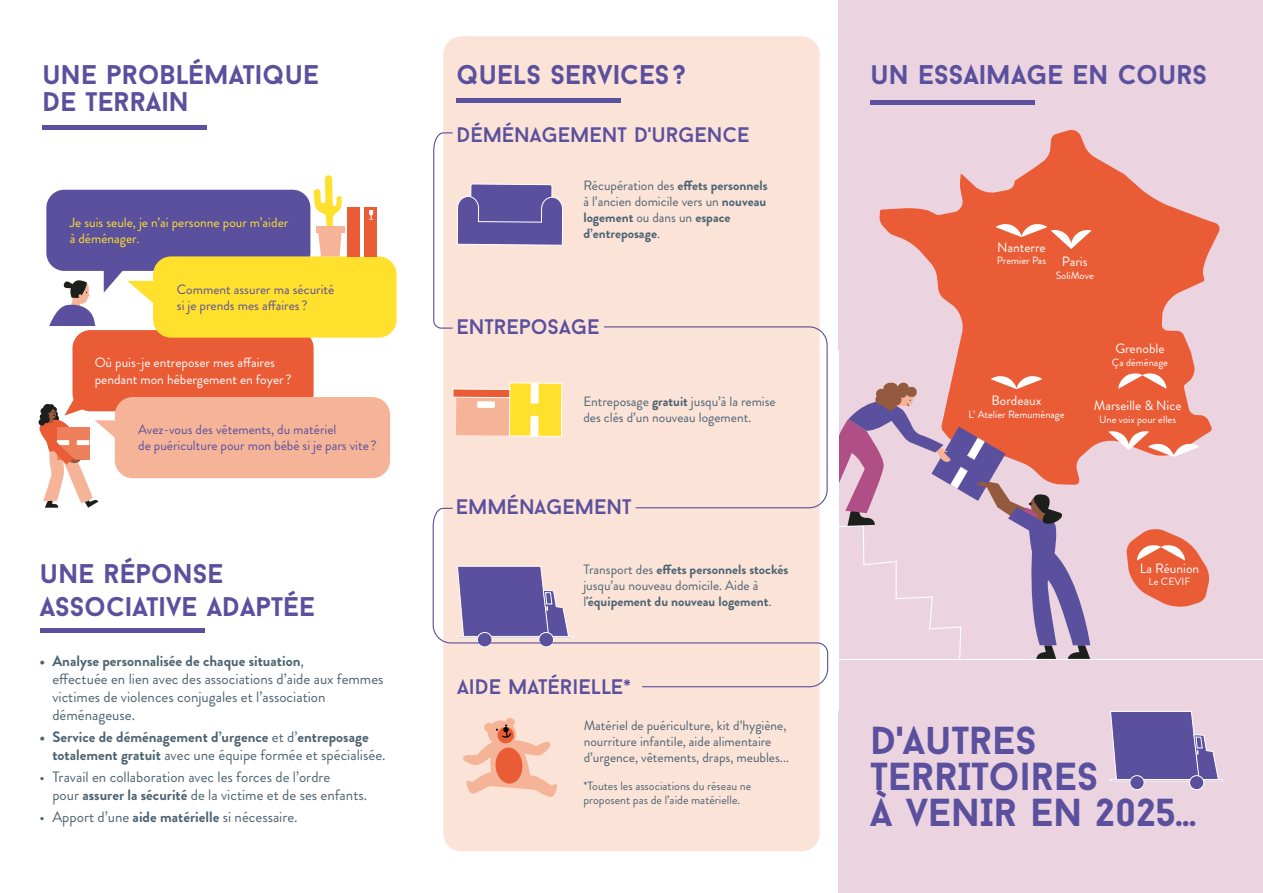
<style>
.page{position:relative;width:1263px;height:893px;background:#fff}
.page>*{position:absolute;margin:0;border:0;box-sizing:border-box;transform-origin:0 0}
.t1{font:700 39px/36px "Baron Neue";color:#5a509d}
.t2{font:700 27px/27px "Baron Neue";color:#5a509d}
.t3{font:21px "Baron Neue";color:#5a509d}
.t4{font:15px/18px "Brandon Grotesque";color:#4d6372}
.t5{font:700 15px/18px "Brandon Grotesque";color:#4d6372}
.t6{font:700 13.5px/16.2px "Brandon Grotesque";color:#4d6372}
.t7{font:13.5px/16.2px "Brandon Grotesque";color:#4d6372}
.t8{font:13.5px/16.2px "Brandon Grotesque";color:#5a509d}
.t9{font:13.5px/16.2px "Brandon Grotesque";color:#fff}
.t10{font:13.5px/16.2px "Brandon Grotesque";color:#ffe02c}
.t11{font:12px/14.4px "Brandon Grotesque";color:#4d6372}
.t12{font:10.5px "Brandon Grotesque";color:#fff}
.s1{font-weight:700}
.s2{font-weight:400}
</style>
<div class="page">
<div style="left:838px;top:0;width:425px;height:893px;background:#ebd3e0"></div>
<svg style="left:879px;top:129px;width:341px;height:320px;fill:#ea5c36"></svg>
<svg style="left:1118px;top:372px;width:49px;height:17px"></svg>
<svg style="left:996px;top:222px;width:95px;height:27px;background:#ee8063"></svg>
<svg style="left:1108px;top:430px;width:91px;height:27px"></svg>
<svg style="left:1126px;top:529px;width:83px;height:78px"></svg>
<div style="left:1110px;top:779px;width:112px;height:2px;border:1px solid #fff"></div>
<div style="left:1189px;top:776px;width:15px;height:14px;background:#5a509d;border-radius:50%"></div>
<div style="left:1189px;top:775px;width:15px;height:15px;border:1px solid #fff;border-radius:50%"></div>
<div style="left:1130px;top:776px;width:14px;height:14px;background:#5a509d;border-radius:50%"></div>
<div style="left:1130px;top:775px;width:14px;height:15px;border:1px solid #fff;border-radius:50%"></div>
<svg style="left:1110px;top:711px;width:109px;height:70px"></svg>
<hr style="left:870px;top:100px;width:165px;height:4px;background:#5a509d">
<hr style="left:838px;top:659px;width:425px;height:1px;background:#fff">
<div style="left:443px;top:36px;width:377px;height:815px;background:#fbe3d8;border-radius:18px"></div>
<svg style="left:463px;top:718px;width:94px;height:79px"></svg>
<svg style="left:452px;top:389px;width:57px;height:47px;background:#f4ac91"></svg>
<div style="left:477px;top:401px;width:18px;height:7px;background:#fff"></div>
<div style="left:509px;top:383px;width:53px;height:53px;background:#ffe02c"></div>
<div style="left:509px;top:383px;width:53px;height:54px;border:1px solid #fff"></div>
<svg style="left:531px;top:383px;width:8px;height:21px"></svg>
<svg style="left:530px;top:415px;width:8px;height:21px"></svg>
<hr style="left:42px;top:126px;width:165px;height:4px;background:#5a509d">
<hr style="left:40px;top:629px;width:165px;height:4px;background:#5a509d">
<hr style="left:456px;top:99px;width:165px;height:4px;background:#5a509d">
<div style="left:72px;top:330px;width:242px;height:81px;background:#ea5c36;border-radius:18px"></div>
<div style="left:115px;top:397px;width:275px;height:81px;background:#f5b497;border-radius:18px"></div>
<div style="left:46px;top:190px;width:264px;height:81px;background:#5a509d;border-radius:18px"></div>
<div style="left:153px;top:256px;width:243px;height:82px;background:#ffe02c;border-radius:18px"></div>
<div style="left:348px;top:207px;width:29px;height:49px;background:#ea5c36"></div>
<svg style="left:369px;top:210px;width:5px;height:9px"></svg>
<hr style="left:361px;top:207px;width:3px;height:49px;background:#fff">
<svg style="left:38px;top:392px;width:84px;height:116px"></svg>
<svg style="left:49px;top:265px;width:106px;height:61px"></svg>
<svg style="left:313px;top:175px;width:29px;height:81px"></svg>
<div style="left:316px;top:226px;width:28px;height:7px;background:#f5b497"></div>
<svg style="left:433px;top:83px;width:130px;height:246px"></svg>
<svg style="left:603px;top:326px;width:487px;height:335px"></svg>
<svg style="left:432px;top:507px;width:397px;height:181px"></svg>
<h2 class="t2" style="left:43px;top:60px;width:278px">UNE PROBLÉMATIQUE<br>DE TERRAIN</h2>
<p class="t10" style="left:70px;top:214px;width:220px">Je suis seule, je n’ai personne pour m’aider à déménager.</p>
<p class="t8" style="left:177px;top:281px;width:159px">Comment assurer ma sécurité si je prends mes affaires ?</p>
<p class="t9" style="left:95px;top:355px;width:198px">Où puis-je entreposer mes affaires pendant mon hébergement en foyer ?</p>
<p class="t8" style="left:138px;top:422px;width:240px">Avez-vous des vêtements, du matériel<br>de puériculture pour mon bébé si je pars vite ?</p>
<h2 class="t2" style="left:40px;top:557px;width:277px;line-height:32.4px">UNE RÉPONSE<br>ASSOCIATIVE ADAPTÉE</h2>
<p class="t4" style="left:52px;top:652px;width:333px;text-indent:-13px"><span class="s1">• Analyse personnalisée de chaque situation</span>,<br>effectuée en lien avec des associations d’aide aux femmes victimes de violences conjugales et l’association déménageuse.</p>
<p class="t5" style="left:52px;top:728px;width:335px;text-indent:-13px">• Service de déménagement d’urgence <span class="s2">et d’</span>entreposage totalement gratuit <span class="s2">avec une équipe formée et spécialisée.</span></p>
<p class="t4" style="left:52px;top:768px;width:316px;text-indent:-13px">• Travail en collaboration avec les forces de l’ordre<br>pour <span class="s1">assurer la sécurité</span> de la victime et de ses enfants.</p>
<p class="t4" style="left:40px;top:808px;width:260px">• Apport d’une <span class="s1">aide matérielle</span> si nécessaire.</p>
<h2 class="t2" style="left:456px;top:60px;width:231px">QUELS SERVICES?</h2>
<h3 class="t3" style="left:456px;top:121px;width:294px">DÉMÉNAGEMENT D'URGENCE</h3>
<p class="t6" style="left:583px;top:177px;width:186px"><span class="s2">Récupération des</span> effets personnels <span class="s2">à l’ancien domicile vers un</span> nouveau logement <span class="s2">ou dans un</span> espace d’entreposage<span class="s2">.</span></p>
<h3 class="t3" style="left:456px;top:313px;width:144px">ENTREPOSAGE</h3>
<p class="t7" style="left:583px;top:393px;width:194px">Entreposage <span class="s1">gratuit</span> jusqu’à la remise des clés d’un nouveau logement.</p>
<h3 class="t3" style="left:456px;top:493px;width:177px">EMMÉNAGEMENT</h3>
<p class="t6" style="left:583px;top:561px;width:207px"><span class="s2">Transport des</span> effets personnels stockés <span class="s2">jusqu’au nouveau domicile. Aide à l</span>'équipement du nouveau logement<span class="s2">.</span></p>
<h3 class="t3" style="left:457px;top:673px;width:176px">AIDE MATÉRIELLE*</h3>
<p class="t7" style="left:584px;top:717px;width:207px">Matériel de puériculture, kit d’hygiène, nourriture infantile, aide alimentaire d’urgence, vêtements, draps, meubles...</p>
<p class="t11" style="left:583px;top:779px;width:169px">*Toutes les associations du réseau ne proposent pas de l’aide matérielle.</p>
<h2 class="t2" style="left:870px;top:60px;width:338px">UN ESSAIMAGE EN COURS</h2>
<p class="t9" style="left:997px;top:239px;width:50px">Nanterre</p>
<p class="t12" style="left:997px;top:253px;width:51px">Premier Pas</p>
<p class="t9" style="left:1062px;top:254px;width:27px">Paris</p>
<p class="t12" style="left:1056px;top:268px;width:40px">SoliMove</p>
<p class="t9" style="left:991px;top:393px;width:51px">Bordeaux</p>
<p class="t12" style="left:968px;top:407px;width:98px">L’ Atelier Remuménage</p>
<p class="t9" style="left:1115px;top:341px;width:51px">Grenoble</p>
<p class="t12" style="left:1112px;top:355px;width:57px">Ça déménage</p>
<p class="t9" style="left:1094px;top:397px;width:89px">Marseille &amp; Nice</p>
<p class="t12" style="left:1099px;top:412px;width:78px">Une voix pour elles</p>
<p class="t9" style="left:1140px;top:560px;width:61px">La Réunion</p>
<p class="t12" style="left:1149px;top:574px;width:43px">Le CEVIF</p>
<h1 class="t1" style="left:871px;top:721px;width:328px">D'AUTRES<br>TERRITOIRES<br>À VENIR EN 2025…</h1>
</div>
